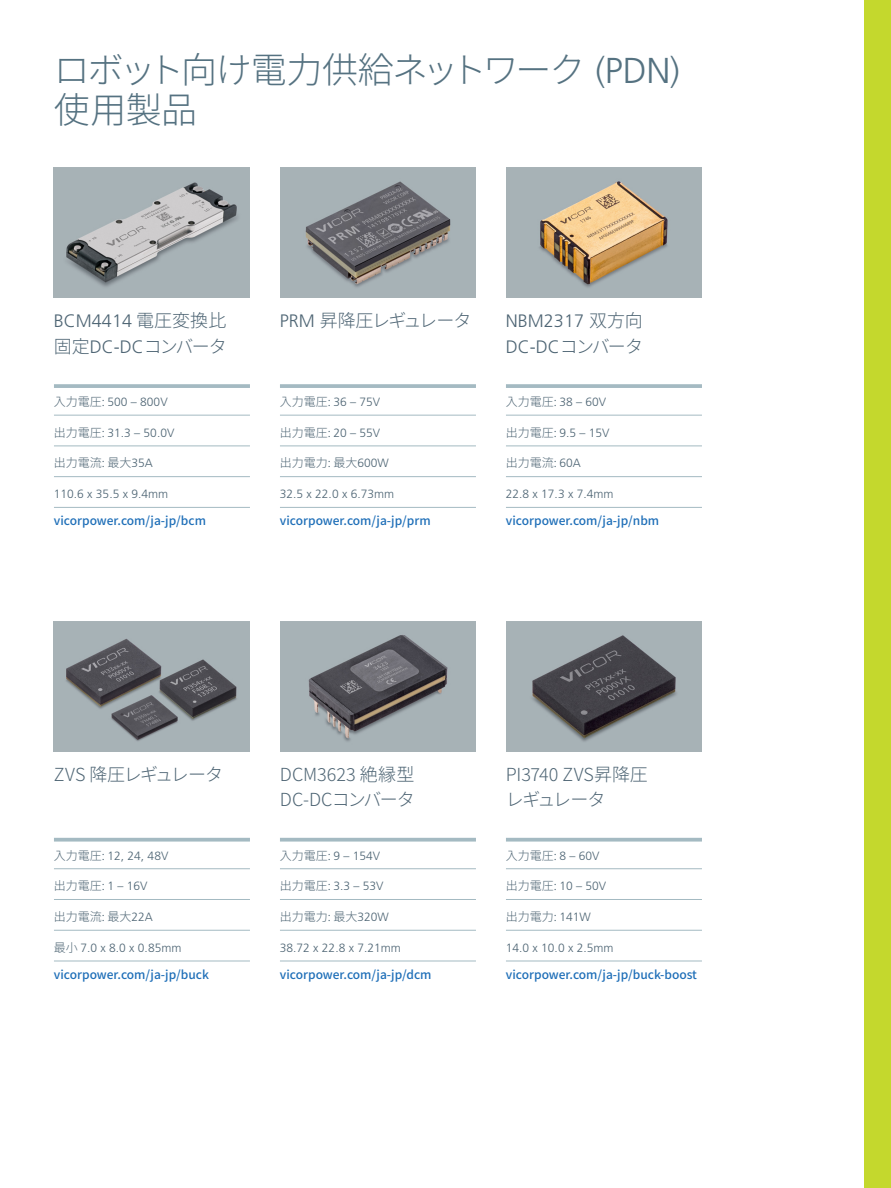
<style>
.page{position:relative;width:891px;height:1188px;background:#fff}
.page>*{position:absolute;margin:0;border:0;box-sizing:border-box;transform-origin:0 0}
.Heading_1{font:300 36px/40.5px "Source Han Sans JP";letter-spacing:-.05em;color:#557281}
.Heding_3__JP{font:300 18px/25.5px "Frutiger LT Pro";color:#4e6574}
.Heding_3__JP-2{font:300 18px/25.5px "Source Han Sans JP";color:#4e6574}
.Heding_3__JP-3{font:300 18px/25.5px "Source Han Sans JP";letter-spacing:-.02em;color:#4e6574}
.Heding_3__JP-4{font:300 18px "Source Han Sans JP";letter-spacing:-.065em;color:#4e6574}
.Heding_3__JP-5{font:300 18px "Source Han Sans JP";letter-spacing:-.05em;color:#4e6574}
.P__Small__8_12{font:500 12px "Source Han Sans JP";color:#1f6fb8}
.Table_text_JP{font:300 12px "Frutiger LT Pro";color:#4e6574}
.Table_header_row_tex{font:300 12px "Frutiger LT Pro";color:#4e6574}
.Table_text{font:300 12px "Source Han Sans JP";color:#4e6574}
.Table_text-2{font:300 12px "Frutiger LT Pro";color:#4e6574}
.Table_text_JP-2{font:300 12px "Source Han Sans JP";color:#4e6574}
.Table_header_row_tex-2{font:300 12px "Source Han Sans JP";color:#4e6574}
.s1{font-family:"Frutiger LT Pro"}
.s2{font-family:"Source Han Sans JP"}
</style>
<div class="page">
<div style="left:864px;top:0;width:27px;height:1188px;background:#c4d82d"></div>
<img style="left:54px;top:167px;width:196px;height:131px">
<img style="left:54px;top:621px;width:196px;height:131px">
<img style="left:506px;top:167px;width:196px;height:131px">
<img style="left:506px;top:621px;width:196px;height:131px">
<img style="left:280px;top:167px;width:196px;height:131px">
<img style="left:280px;top:621px;width:196px;height:131px">
<svg style="left:54px;top:384px;width:196px;height:4px"></svg>
<hr style="left:54px;top:415px;width:196px;height:1px;background:#a4bac2">
<hr style="left:54px;top:446px;width:196px;height:1px;background:#a4bac2">
<hr style="left:54px;top:476px;width:196px;height:1px;background:#a4bac2">
<hr style="left:54px;top:507px;width:196px;height:1px;background:#a4bac2">
<svg style="left:280px;top:384px;width:196px;height:4px"></svg>
<hr style="left:280px;top:415px;width:196px;height:1px;background:#a4bac2">
<hr style="left:280px;top:446px;width:196px;height:1px;background:#a4bac2">
<hr style="left:280px;top:476px;width:196px;height:1px;background:#a4bac2">
<hr style="left:280px;top:507px;width:196px;height:1px;background:#a4bac2">
<svg style="left:506px;top:384px;width:196px;height:4px"></svg>
<hr style="left:506px;top:415px;width:196px;height:1px;background:#a4bac2">
<hr style="left:506px;top:446px;width:196px;height:1px;background:#a4bac2">
<hr style="left:506px;top:476px;width:196px;height:1px;background:#a4bac2">
<hr style="left:506px;top:507px;width:196px;height:1px;background:#a4bac2">
<svg style="left:54px;top:838px;width:196px;height:4px"></svg>
<hr style="left:54px;top:868px;width:196px;height:1px;background:#a4bac2">
<hr style="left:54px;top:899px;width:196px;height:1px;background:#a4bac2">
<hr style="left:54px;top:930px;width:196px;height:1px;background:#a4bac2">
<hr style="left:54px;top:961px;width:196px;height:1px;background:#a4bac2">
<svg style="left:280px;top:838px;width:196px;height:4px"></svg>
<hr style="left:280px;top:868px;width:196px;height:1px;background:#a4bac2">
<hr style="left:280px;top:899px;width:196px;height:1px;background:#a4bac2">
<hr style="left:280px;top:930px;width:196px;height:1px;background:#a4bac2">
<hr style="left:280px;top:961px;width:196px;height:1px;background:#a4bac2">
<svg style="left:506px;top:838px;width:196px;height:4px"></svg>
<hr style="left:506px;top:868px;width:196px;height:1px;background:#a4bac2">
<hr style="left:506px;top:899px;width:196px;height:1px;background:#a4bac2">
<hr style="left:506px;top:930px;width:196px;height:1px;background:#a4bac2">
<hr style="left:506px;top:961px;width:196px;height:1px;background:#a4bac2">
<p class="Heading_1" style="left:54px;top:50px;width:627px">ロボット向け電力供給ネットワーク <span class="s1">(PDN)</span>使用製品</p>
<p class="Heding_3__JP" style="left:54px;top:308px;width:174px">BCM4414 <span class="s2">電圧変換比固定</span>DC-DC<span class="s2">コンバータ</span></p>
<p class="Table_header_row_tex" style="left:54px;top:395px;width:115px"><span class="s2">入力電圧:</span> 500 – 800V</p>
<p class="Table_text_JP" style="left:54px;top:426px;width:122px"><span class="s2">出力電圧:</span> 31.3 – 50.0V</p>
<p class="Table_text_JP-2" style="left:54px;top:456px;width:101px">出力電流: 最大<span class="s1">35A</span></p>
<p class="Table_text_JP" style="left:54px;top:487px;width:116px">110.6 x 35.5 x 9.4mm</p>
<p class="P__Small__8_12" style="left:54px;top:514px;width:154px">vicorpower.com/ja-jp/bcm</p>
<p class="Heding_3__JP-4" style="left:280px;top:310px;width:193px"><span class="s1">PRM</span> 昇降圧レギュレータ</p>
<p class="Table_header_row_tex" style="left:280px;top:395px;width:102px"><span class="s2">入力電圧:</span> 36 – 75V</p>
<p class="Table_text-2" style="left:280px;top:426px;width:102px"><span class="s2">出力電圧:</span> 20 – 55V</p>
<p class="Table_text_JP-2" style="left:280px;top:456px;width:111px">出力電力: 最大<span class="s1">600W</span></p>
<p class="Table_text_JP" style="left:280px;top:487px;width:116px">32.5 x 22.0 x 6.73mm</p>
<p class="P__Small__8_12" style="left:280px;top:514px;width:152px">vicorpower.com/ja-jp/prm</p>
<p class="Heding_3__JP" style="left:506px;top:308px;width:139px">NBM2317 <span class="s2">双方向<br></span>DC-DC<span class="s2">コンバータ</span></p>
<p class="Table_header_row_tex" style="left:506px;top:395px;width:102px"><span class="s2">入力電圧:</span> 38 – 60V</p>
<p class="Table_text-2" style="left:506px;top:426px;width:105px"><span class="s2">出力電圧:</span> 9.5 – 15V</p>
<p class="Table_text" style="left:506px;top:456px;width:77px">出力電流: <span class="s1">60A</span></p>
<p class="Table_text_JP" style="left:506px;top:487px;width:109px">22.8 x 17.3 x 7.4mm</p>
<p class="P__Small__8_12" style="left:506px;top:514px;width:155px">vicorpower.com/ja-jp/nbm</p>
<p class="Heding_3__JP-5" style="left:54px;top:764px;width:171px">ZVS 降圧レギュレータ</p>
<p class="Table_header_row_tex" style="left:54px;top:848px;width:116px"><span class="s2">入力電圧:</span> 12, 24, 48V</p>
<p class="Table_text" style="left:54px;top:879px;width:95px">出力電圧: <span class="s1">1 – 16V</span></p>
<p class="Table_text" style="left:54px;top:910px;width:101px">出力電流: 最大<span class="s1">22A</span></p>
<p class="Table_text_JP" style="left:54px;top:941px;width:129px"><span class="s2">最小</span> 7.0 x 8.0 x 0.85mm</p>
<p class="P__Small__8_12" style="left:54px;top:968px;width:157px">vicorpower.com/ja-jp/buck</p>
<p class="Heding_3__JP-2" style="left:280px;top:762px;width:136px">DCM3623 絶縁型<br>DC-DCコンバータ</p>
<p class="Table_header_row_tex" style="left:280px;top:848px;width:102px"><span class="s2">入力電圧:</span> 9 – 154V</p>
<p class="Table_text-2" style="left:280px;top:879px;width:105px"><span class="s2">出力電圧:</span> 3.3 – 53V</p>
<p class="Table_text" style="left:280px;top:910px;width:111px">出力電力: 最大<span class="s1">320W</span></p>
<p class="Table_text_JP" style="left:280px;top:941px;width:122px">38.72 x 22.8 x 7.21mm</p>
<p class="P__Small__8_12" style="left:280px;top:968px;width:153px">vicorpower.com/ja-jp/dcm</p>
<p class="Heding_3__JP-3" style="left:506px;top:762px;width:143px">PI3740 ZVS昇降圧レギュレータ</p>
<p class="Table_header_row_tex-2" style="left:506px;top:848px;width:95px">入力電圧: <span class="s1">8 – 60V</span></p>
<p class="Table_text-2" style="left:506px;top:879px;width:102px"><span class="s2">出力電圧:</span> 10 – 50V</p>
<p class="Table_text" style="left:506px;top:910px;width:87px">出力電力: <span class="s1">141W</span></p>
<p class="Table_text_JP" style="left:506px;top:941px;width:109px">14.0 x 10.0 x 2.5mm</p>
<p class="P__Small__8_12" style="left:506px;top:968px;width:193px">vicorpower.com/ja-jp/buck-boost</p>
</div>
